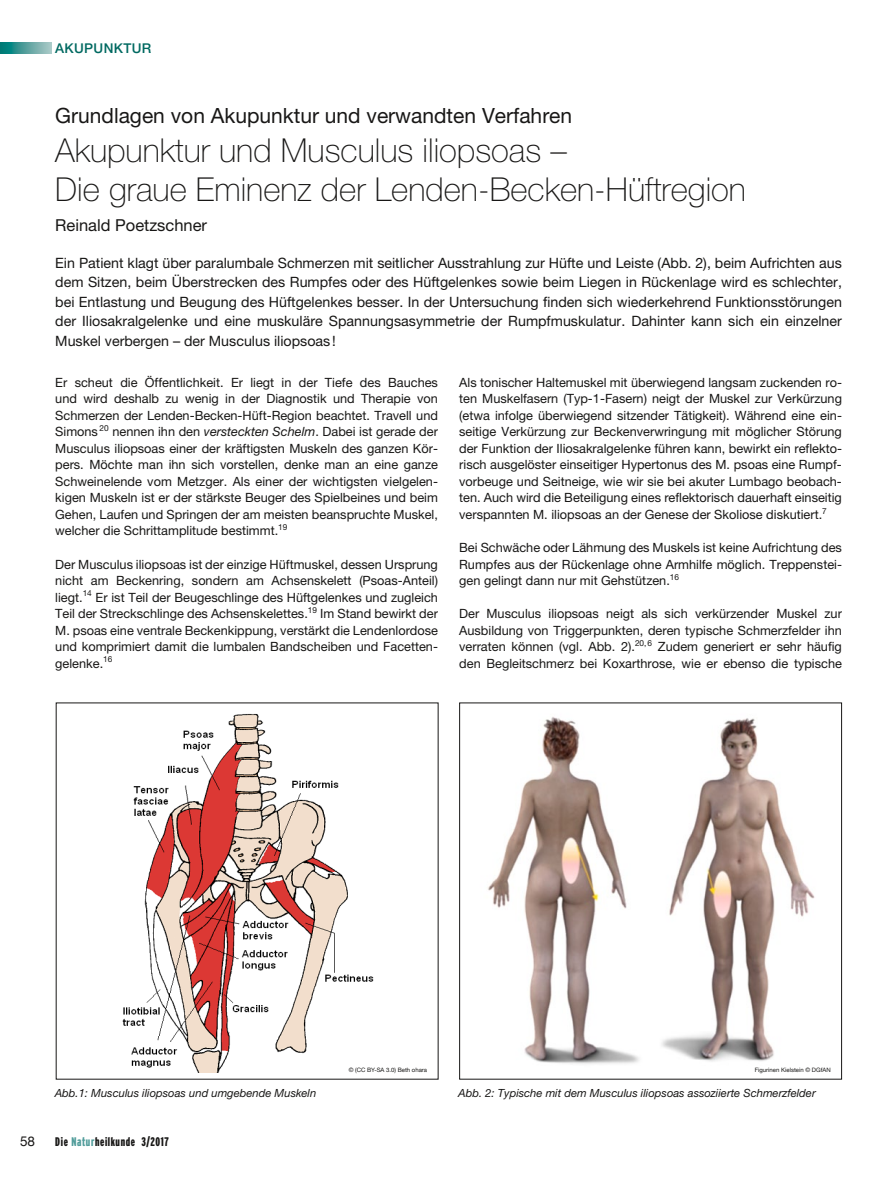
<style>
.page{position:relative;width:893px;height:1191px;background:#fff}
.page>*{position:absolute;margin:0;border:0;box-sizing:border-box;transform-origin:0 0}
.t1{font:100 33px/39px "Helvetica Neue";color:#181716}
.t2{font:21px "Helvetica Neue";color:#181716}
.t3{font:16.5px "Helvetica Neue";color:#181716}
.t4{font:14.25px/19.5px "Helvetica Neue";color:#181716;text-align:justify}
.t5{font:500 13.5px "Helvetica Neue";letter-spacing:.025em;color:#006961}
.t6{font:13.5px "Helvetica Neue";color:#181716}
.t7{font:12.75px/16.5px "Helvetica Neue";color:#181716;text-align:justify}
.t8{font:900 extra-condensed 12.45px "Interstate";letter-spacing:.05em;color:#181716}
.t9{font:italic 11.25px "Helvetica Neue";color:#181716}
.t10{font:6px "Helvetica Neue";color:#181716}
.s1{font-style:italic}
.s2{color:#509c9a}
</style>
<div class="page">
<svg style="left:0;top:43px;width:51px;height:10px"></svg>
<img style="left:122px;top:714px;width:252px;height:358px">
<img style="left:488px;top:717px;width:327px;height:347px">
<div style="left:459px;top:702px;width:383px;height:377px;border:1px solid #181716"></div>
<p class="t5" style="left:55px;top:40px;width:98px">AKUPUNKTUR</p>
<h2 class="t2" style="left:55px;top:103px;width:518px">Grundlagen von Akupunktur und verwandten Verfahren</h2>
<h1 class="t1" style="left:55px;top:131px;width:692px">Akupunktur und Musculus iliopsoas –<br>Die graue Eminenz der Lenden-Becken-Hüftregion</h1>
<p class="t3" style="left:55px;top:215px;width:153px">Reinald Poetzschner</p>
<p class="t4" style="left:55px;top:252px;width:788px">Ein Patient klagt über paralumbale Schmerzen mit seitlicher Ausstrahlung zur Hüfte und Leiste (Abb. 2), beim Aufrichten aus dem Sitzen, beim Überstrecken des Rumpfes oder des Hüftgelenkes sowie beim Liegen in Rückenlage wird es schlechter, bei Entlastung und Beugung des Hüftgelenkes besser. In der Untersuchung finden sich wiederkehrend Funktionsstörungen der Iliosakralgelenke und eine muskuläre Spannungsasymmetrie der Rumpfmuskulatur. Dahinter kann sich ein einzelner Muskel verbergen – der Musculus iliopsoas!</p>
<p class="t7" style="left:55px;top:374px;width:384px">Er scheut die Öffentlichkeit. Er liegt in der Tiefe des Bauches und wird deshalb zu wenig in der Diagnostik und Therapie von Schmerzen der Lenden-Becken-Hüft-Region beachtet. Travell und Simons <sup>20</sup> nennen ihn den <span class="s1">versteckten Schelm</span>. Dabei ist gerade der Musculus iliopsoas einer der kräftigsten Muskeln des ganzen Kör&shy;pers. Möchte man ihn sich vorstellen, denke man an eine ganze Schweinelende vom Metzger. Als einer der wichtigsten vielgelen&shy;kigen Muskeln ist er der stärkste Beuger des Spielbeines und beim Gehen, Laufen und Springen der am meisten beanspruchte Muskel, welcher die Schrittamplitude bestimmt.<sup>19</sup></p>
<p class="t7" style="left:55px;top:555px;width:384px">Der Musculus iliopsoas ist der einzige Hüftmuskel, dessen Ursprung nicht am Beckenring, sondern am Achsenskelett (Psoas-Anteil) liegt.<sup>14</sup> Er ist Teil der Beugeschlinge des Hüftgelenkes und zugleich Teil der Streckschlinge des Achsenskelettes.<sup>19</sup> Im Stand bewirkt der M. psoas eine ventrale Beckenkippung, verstärkt die Lendenlordose und komprimiert damit die lumbalen Bandscheiben und Facetten&shy;gelenke.<sup>16</sup></p>
<p class="t7" style="left:459px;top:374px;width:384px">Als tonischer Haltemuskel mit überwiegend langsam zuckenden ro&shy;ten Muskelfasern (Typ-1-Fasern) neigt der Muskel zur Verkürzung (etwa infolge überwiegend sitzender Tätigkeit). Während eine ein&shy;seitige Verkürzung zur Beckenverwringung mit möglicher Störung der Funktion der Iliosakralgelenke führen kann, bewirkt ein reflekto&shy;risch ausgelöster einseitiger Hypertonus des M. psoas eine Rumpf&shy;vorbeuge und Seitneige, wie wir sie bei akuter Lumbago beobach&shy;ten. Auch wird die Beteiligung eines reflektorisch dauerhaft einseitig verspannten M. iliopsoas an der Genese der Skoliose diskutiert.<sup>7</sup></p>
<p class="t7" style="left:459px;top:539px;width:384px">Bei Schwäche oder Lähmung des Muskels ist keine Aufrichtung des Rumpfes aus der Rückenlage ohne Armhilfe möglich. Treppenstei&shy;gen gelingt dann nur mit Gehstützen.<sup>16</sup></p>
<p class="t7" style="left:459px;top:605px;width:384px">Der Musculus iliopsoas neigt als sich verkürzender Muskel zur Ausbildung von Triggerpunkten, deren typische Schmerzfelder ihn verraten können (vgl. Abb. 2).<sup>20,6</sup> Zudem generiert er sehr häufig den Begleitschmerz bei Koxarthrose, wie er ebenso die typische</p>
<p class="t10" style="left:349px;top:1065px;width:80px">© (CC BY-SA 3.0) Beth ohara</p>
<p class="t10" style="left:755px;top:1065px;width:78px">Figurinen Kielstein © DGfAN</p>
<p class="t9" style="left:55px;top:1086px;width:263px">Abb.1: Musculus iliopsoas und umgebende Muskeln</p>
<p class="t9" style="left:458px;top:1086px;width:359px">Abb. 2: Typische mit dem Musculus iliopsoas assoziierte Schmerzfelder</p>
<p class="t6" style="left:20px;top:1129px;width:17px">58</p>
<p class="t8" style="left:55px;top:1135px;width:115px">Die <span class="s2">Natur</span>heilkunde 3/2017</p>
</div>
